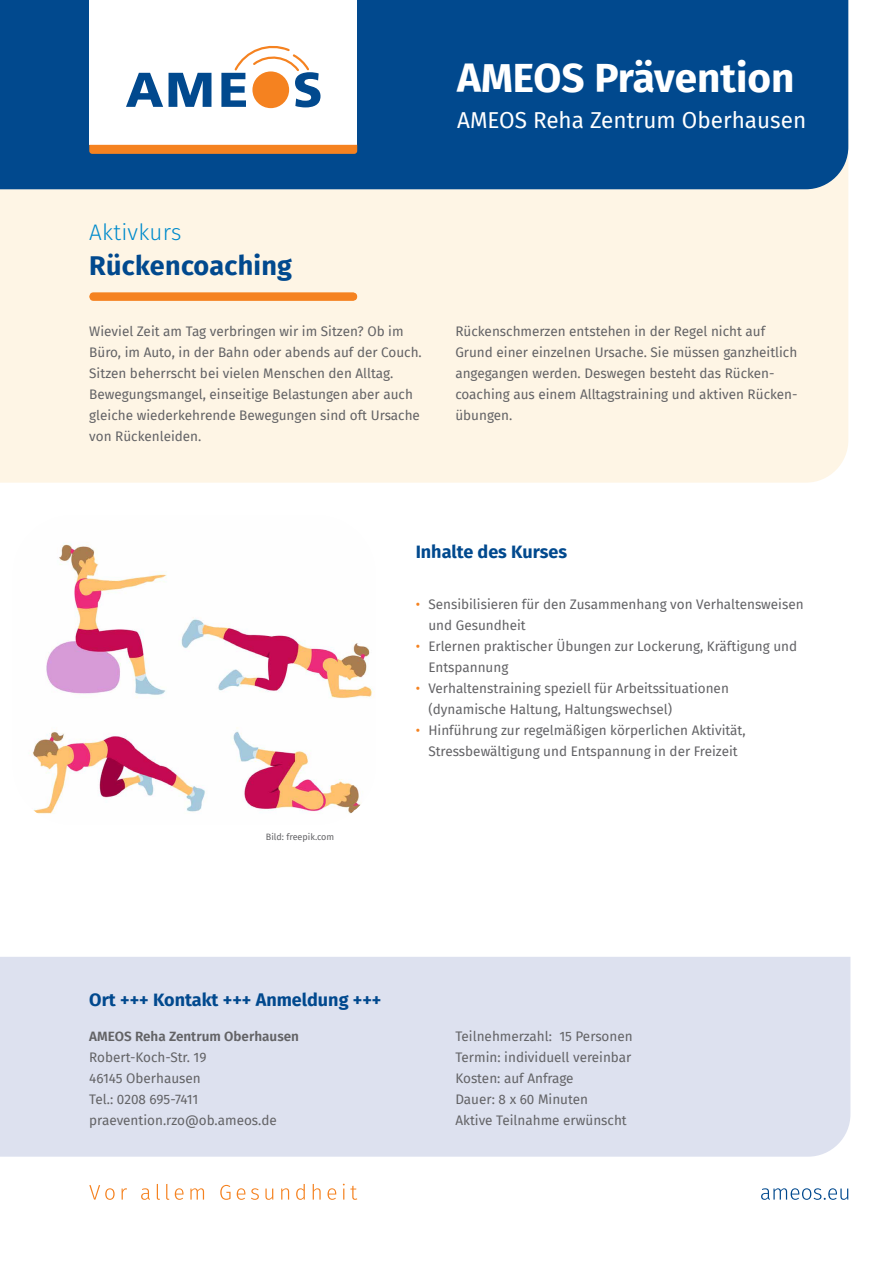
<style>
.page{position:relative;width:893px;height:1263px;background:#fff}
.page>*{position:absolute;margin:0;border:0;box-sizing:border-box;transform-origin:0 0}
.t1{font:700 40.5px "Fira Sans";color:#fff}
.t2{font:700 27px "Fira Sans";letter-spacing:.01em;color:#01498e}
.t3{font:22.5px "Fira Sans";color:#fff}
.t4{font:300 22.5px "Fira Sans";letter-spacing:.01em;color:#008bcc}
.t5{font:700 18px "Fira Sans";color:#01498e}
.t6{font:13.5px/21px "Fira Sans";color:#636366}
.t7{font:600 13.5px "Fira Sans";color:#636366}
.t8{font:9px "Fira Sans";color:#636366}
.s1{color:#f58220}
</style>
<div class="page">
<div style="left:0;top:957px;width:850px;height:200px;background:#dde1ef"></div>
<div style="left:0;top:189px;width:848px;height:294px;background:#fef5e5"></div>
<div style="left:0;top:0;width:848px;height:189px;background:#01498e"></div>
<svg style="left:89px;top:1185px;width:26px;height:15px"></svg>
<svg style="left:122px;top:1188px;width:5px;height:11px"></svg>
<svg style="left:141px;top:1188px;width:9px;height:12px"></svg>
<svg style="left:157px;top:1184px;width:3px;height:16px"></svg>
<svg style="left:166px;top:1184px;width:3px;height:16px"></svg>
<svg style="left:175px;top:1188px;width:8px;height:12px"></svg>
<svg style="left:190px;top:1188px;width:14px;height:11px"></svg>
<svg style="left:220px;top:1185px;width:11px;height:15px"></svg>
<svg style="left:237px;top:1188px;width:8px;height:12px"></svg>
<svg style="left:251px;top:1188px;width:8px;height:12px"></svg>
<svg style="left:265px;top:1188px;width:8px;height:12px"></svg>
<svg style="left:281px;top:1188px;width:8px;height:11px"></svg>
<svg style="left:296px;top:1184px;width:9px;height:16px"></svg>
<svg style="left:313px;top:1184px;width:8px;height:15px"></svg>
<svg style="left:327px;top:1188px;width:9px;height:12px"></svg>
<svg style="left:343px;top:1184px;width:14px;height:16px"></svg>
<svg style="left:761px;top:1188px;width:87px;height:12px"></svg>
<div style="left:89px;top:0;width:268px;height:145px;background:#fff"></div>
<svg style="left:126px;top:73px;width:37px;height:34px"></svg>
<svg style="left:169px;top:73px;width:42px;height:34px"></svg>
<svg style="left:221px;top:45px;width:99px;height:62px"></svg>
<div style="left:252px;top:71px;width:37px;height:37px;background:#f58220;border-radius:50%"></div>
<svg style="left:89px;top:145px;width:268px;height:9px;background:#f18121"></svg>
<img style="left:32px;top:542px;width:343px;height:272px">
<div style="left:89px;top:292px;width:268px;height:9px;background:#f58220;border-radius:4px"></div>
<h3 class="t4" style="left:89px;top:216px;width:94px">Aktivkurs</h3>
<h2 class="t2" style="left:89px;top:242px;width:204px">Rückencoaching</h2>
<h1 class="t1" style="left:457px;top:44px;width:339px">AMEOS Prävention</h1>
<h3 class="t3" style="left:457px;top:103px;width:351px">AMEOS Reha Zentrum Oberhausen</h3>
<p class="t6" style="left:89px;top:321px;width:334px">Wieviel Zeit am Tag verbringen wir im Sitzen? Ob im Büro, im Auto, in der Bahn oder abends auf der Couch.<br>Sitzen beherrscht bei vielen Menschen den Alltag.<br>Bewegungsmangel, einseitige Belastungen aber auch gleiche wiederkehrende Bewegungen sind oft Ursache von Rückenleiden.</p>
<p class="t6" style="left:455px;top:321px;width:344px">Rückenschmerzen entstehen in der Regel nicht auf Grund einer einzelnen Ursache. Sie müssen ganzheitlich angegangen werden. Deswegen besteht das Rücken&shy;coaching aus einem Alltagstraining und aktiven Rücken&shy;übungen.</p>
<h3 class="t5" style="left:416px;top:536px;width:153px">Inhalte des Kurses</h3>
<p class="t8" style="left:266px;top:830px;width:70px">Bild: freepik.com</p>
<p class="t6" style="left:428px;top:594px;width:377px;text-indent:-13px"><span class="s1">•</span> Sensibilisieren für den Zusammenhang von Verhaltensweisen und Gesundheit</p>
<p class="t6" style="left:428px;top:636px;width:370px;text-indent:-13px"><span class="s1">•</span> Erlernen praktischer Übungen zur Lockerung, Kräftigung und<br>Entspannung</p>
<p class="t6" style="left:428px;top:678px;width:302px;text-indent:-13px"><span class="s1">•</span> Verhaltenstraining speziell für Arbeitssituationen (dynamische Haltung, Haltungswechsel)</p>
<p class="t6" style="left:416px;top:720px;width:332px;text-align:center"><span class="s1">•</span> Hinführung zur regelmäßigen körperlichen Aktivität,<br>Stressbewältigung und Entspannung in der Freizeit</p>
<h3 class="t5" style="left:89px;top:984px;width:294px">Ort +++ Kontakt +++ Anmeldung +++</h3>
<p class="t7" style="left:89px;top:1025px;width:211px">AMEOS Reha Zentrum Oberhausen</p>
<p class="t6" style="left:89px;top:1046px;width:189px">Robert-Koch-Str. 19<br>46145 Oberhausen<br>Tel.: 0208 695-7411 praevention.rzo@ob.ameos.de</p>
<p class="t6" style="left:455px;top:1025px;width:179px">Teilnehmerzahl: 15 Personen<br>Termin: individuell vereinbar<br>Kosten: auf Anfrage<br>Dauer: 8 x 60 Minuten<br>Aktive Teilnahme erwünscht</p>
</div>
